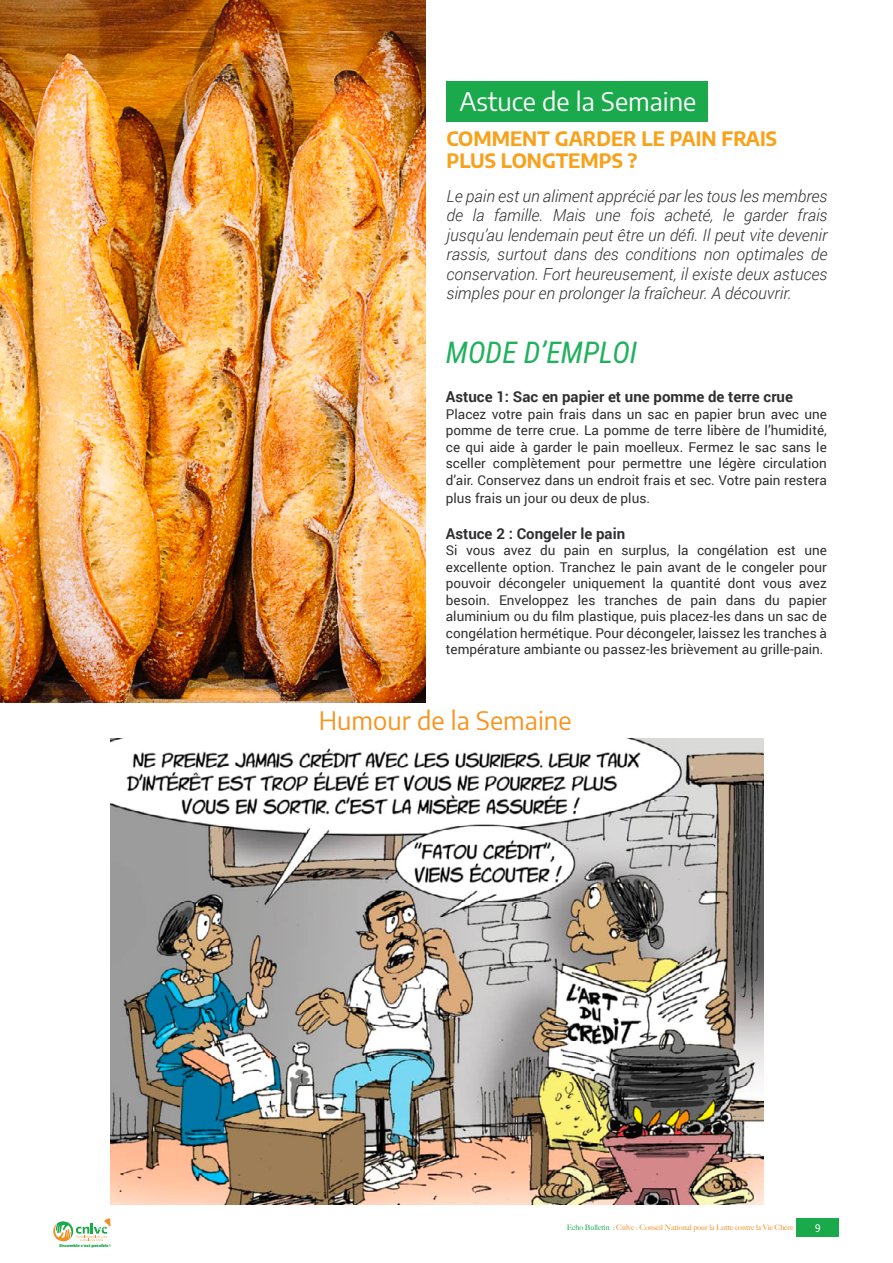
<style>
.page{position:relative;width:893px;height:1263px;background:#fff}
.page>*{position:absolute;margin:0;border:0;box-sizing:border-box;transform-origin:0 0}
.t1{font:italic 30px "Roboto Condensed";color:#21b15d}
.t2{font:25.5px "Encode Sans";color:#fff}
.t3{font:25.5px "Encode Sans";color:#f7941e}
.t4{font:700 19.5px/22.5px "Encode Sans";color:#f8a21c}
.t5{font:italic 300 16.5px/19.5px "Roboto";color:#312f32;text-align:justify}
.t6{font:700 15px "Roboto";color:#312f32}
.t7{font:13.5px/16.5px "Roboto";color:#312f32;text-align:justify}
.t8{font:500 10.5px "Encode Sans Compressed";color:#fff}
.t9{font:500 7.5px "Big Caslon";color:#f18f24}
.t10{font:900 3.9px "Montserrat";color:#1aa94b}
.s1{color:#1aa94b}
</style>
<div class="page">
<div style="left:797px;top:1218px;width:42px;height:19px;background:#1aa94b"></div>
<svg style="left:53px;top:1218px;width:57px;height:24px"></svg>
<img style="left:0;top:0;width:425px;height:702px">
<div style="left:446px;top:81px;width:262px;height:41px;background:#1aa94b"></div>
<img style="left:111px;top:738px;width:653px;height:466px">
<p class="t10" style="left:60px;top:1243px;width:53px">Ensemble c’est possible !</p>
<h2 class="t2" style="left:459px;top:83px;width:239px">Astuce de la Semaine</h2>
<h3 class="t4" style="left:446px;top:126px;width:332px">COMMENT GARDER LE PAIN FRAIS<br>PLUS LONGTEMPS ?</h3>
<p class="t5" style="left:446px;top:185px;width:382px">Le pain est un aliment apprécié par les tous les membres de la famille. Mais une fois acheté, le garder frais jusqu’au lendemain peut être un défi. Il peut vite devenir rassis, surtout dans des conditions non optimales de conservation. Fort heureusement, il existe deux astuces simples pour en prolonger la fraîcheur. A découvrir.</p>
<h1 class="t1" style="left:446px;top:331px;width:193px">MODE D’EMPLOI</h1>
<p class="t6" style="left:446px;top:386px;width:349px">Astuce 1: Sac en papier et une pomme de terre crue</p>
<p class="t7" style="left:446px;top:405px;width:382px">Placez votre pain frais dans un sac en papier brun avec une pomme de terre crue. La pomme de terre libère de l’humidité, ce qui aide à garder le pain moelleux. Fermez le sac sans le sceller complètement pour permettre une légère circulation d’air. Conservez dans un endroit frais et sec. Votre pain restera</p>
<p class="t7" style="left:446px;top:489px;width:206px">plus frais un jour ou deux de plus.</p>
<p class="t6" style="left:446px;top:523px;width:181px">Astuce 2 : Congeler le pain</p>
<p class="t7" style="left:446px;top:541px;width:382px">Si vous avez du pain en surplus, la congélation est une excellente option. Tranchez le pain avant de le congeler pour pouvoir décongeler uniquement la quantité dont vous avez besoin. Enveloppez les tranches de pain dans du papier aluminium ou du film plastique, puis placez-les dans un sac de congélation hermétique. Pour décongeler, laissez les tranches à température ambiante ou passez-les brièvement au grille-pain.</p>
<h2 class="t3" style="left:319px;top:703px;width:254px">Humour de la Semaine</h2>
<p class="t9" style="left:567px;top:1221px;width:228px"><span class="s1">Echo Bulletin :</span> Cnlvc : Conseil National pour la Lutte contre la Vie Chère</p>
<p class="t8" style="left:815px;top:1221px;width:7px">9</p>
</div>
